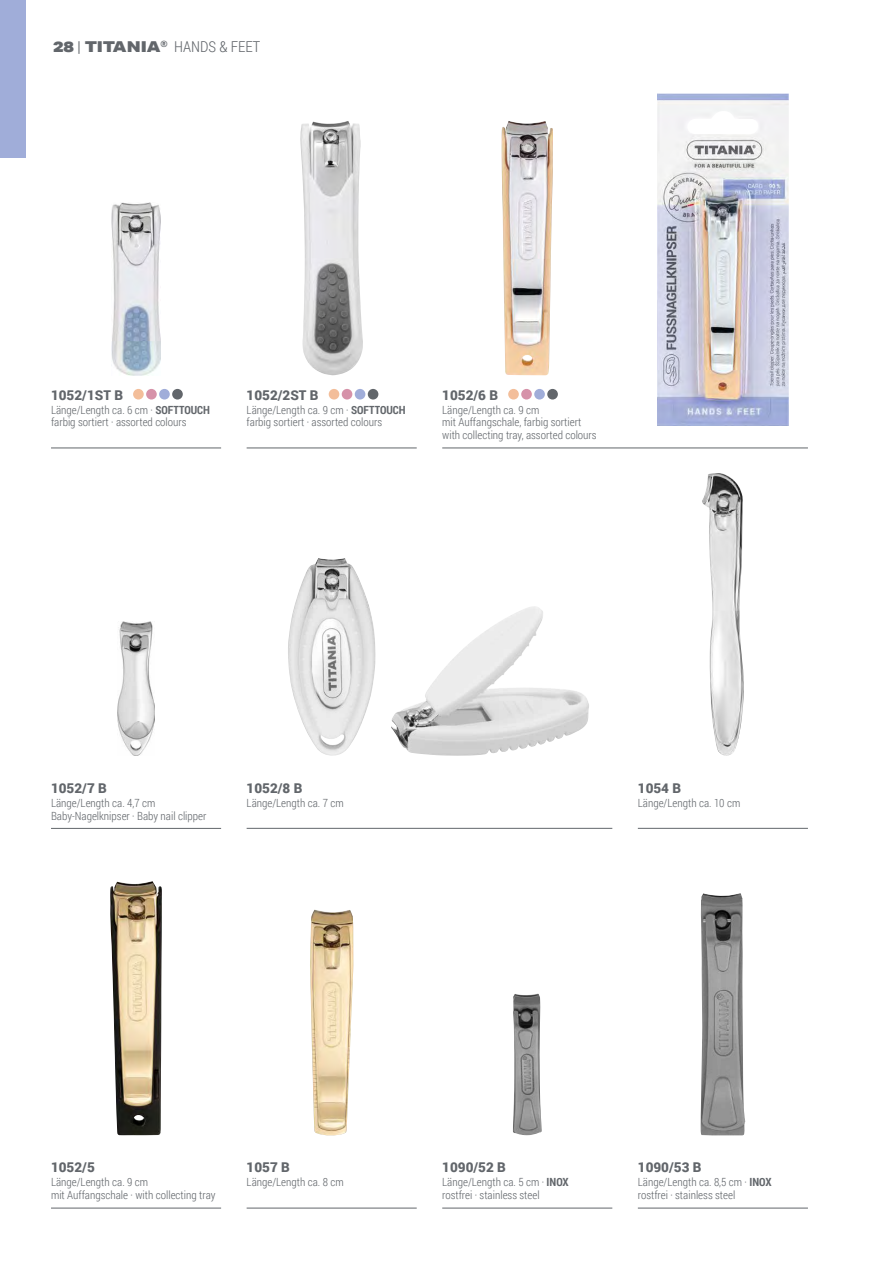
<style>
.page{position:relative;width:893px;height:1263px;background:#fff}
.page>*{position:absolute;margin:0;border:0;box-sizing:border-box;transform-origin:0 0}
.t1{font:300 15px "Roboto Condensed";color:#62666b}
.t2{font:900 13.5px "Roboto";color:#62666b}
.t3{font:300 11.25px/12.8px "Roboto Condensed";color:#62666b}
.s1{font-family:"Aktiv Grotesk Ex";font-weight:900}
.s2{font-weight:400}
.s3{font-weight:700}
</style>
<div class="page">
<div style="left:0;top:0;width:26px;height:158px;background:#a0add9"></div>
<img style="left:310px;top:909px;width:43px;height:226px">
<img style="left:502px;top:121px;width:51px;height:254px">
<img style="left:657px;top:94px;width:132px;height:332px">
<img style="left:288px;top:558px;width:88px;height:198px">
<img style="left:391px;top:606px;width:198px;height:150px">
<img style="left:702px;top:473px;width:42px;height:283px">
<img style="left:110px;top:881px;width:52px;height:254px">
<img style="left:111px;top:203px;width:50px;height:172px">
<img style="left:300px;top:121px;width:63px;height:254px">
<img style="left:117px;top:621px;width:38px;height:135px">
<img style="left:513px;top:993px;width:29px;height:142px">
<img style="left:701px;top:893px;width:44px;height:242px">
<hr style="left:247px;top:1208px;width:170px;height:1px;background:#62666b">
<hr style="left:247px;top:828px;width:365px;height:1px;background:#62666b">
<hr style="left:638px;top:828px;width:170px;height:1px;background:#62666b">
<hr style="left:51px;top:1208px;width:170px;height:1px;background:#62666b">
<hr style="left:442px;top:448px;width:366px;height:1px;background:#62666b">
<div style="left:508px;top:389px;width:11px;height:10px;background:#f3be9a;border-radius:50%"></div>
<div style="left:521px;top:389px;width:11px;height:10px;background:#d692a9;border-radius:50%"></div>
<div style="left:534px;top:389px;width:11px;height:10px;background:#a0add9;border-radius:50%"></div>
<div style="left:547px;top:389px;width:11px;height:10px;background:#62666b;border-radius:50%"></div>
<hr style="left:51px;top:448px;width:170px;height:1px;background:#62666b">
<div style="left:133px;top:389px;width:11px;height:10px;background:#f3be9a;border-radius:50%"></div>
<div style="left:146px;top:389px;width:11px;height:10px;background:#d692a9;border-radius:50%"></div>
<div style="left:159px;top:389px;width:11px;height:10px;background:#a0add9;border-radius:50%"></div>
<div style="left:172px;top:389px;width:11px;height:10px;background:#62666b;border-radius:50%"></div>
<hr style="left:247px;top:448px;width:170px;height:1px;background:#62666b">
<div style="left:329px;top:389px;width:10px;height:10px;background:#f3be9a;border-radius:50%"></div>
<div style="left:342px;top:389px;width:10px;height:10px;background:#d692a9;border-radius:50%"></div>
<div style="left:355px;top:389px;width:10px;height:10px;background:#a0add9;border-radius:50%"></div>
<div style="left:368px;top:389px;width:10px;height:10px;background:#62666b;border-radius:50%"></div>
<hr style="left:51px;top:828px;width:170px;height:1px;background:#62666b">
<hr style="left:442px;top:1208px;width:170px;height:1px;background:#62666b">
<hr style="left:638px;top:1208px;width:170px;height:1px;background:#62666b">
<h1 class="t1" style="left:53px;top:36px;width:209px"><span class="s1">28</span> <span class="s2">|</span> <span class="s1">TITANIA</span><sup>®</sup> HANDS &amp; FEET</h1>
<p class="t2" style="left:51px;top:385px;width:73px">1052/1ST B</p>
<p class="t3" style="left:51px;top:403px;width:161px">Länge/Length ca. 6 cm · <span class="s3">SOFTTOUCH </span>farbig sortiert · assorted colours</p>
<p class="t2" style="left:247px;top:385px;width:73px">1052/2ST B</p>
<p class="t3" style="left:247px;top:403px;width:161px">Länge/Length ca. 9 cm · <span class="s3">SOFTTOUCH </span>farbig sortiert · assorted colours</p>
<p class="t2" style="left:442px;top:385px;width:57px">1052/6 B</p>
<p class="t3" style="left:442px;top:403px;width:156px">Länge/Length ca. 9 cm<br>mit Auffangschale, farbig sortiert with collecting tray, assorted colours</p>
<p class="t2" style="left:51px;top:778px;width:57px">1052/7 B</p>
<p class="t3" style="left:51px;top:796px;width:157px">Länge/Length ca. 4,7 cm<br>Baby-Nagelknipser · Baby nail clipper</p>
<p class="t2" style="left:247px;top:778px;width:57px">1052/8 B</p>
<p class="t3" style="left:247px;top:796px;width:99px">Länge/Length ca. 7 cm</p>
<p class="t2" style="left:638px;top:778px;width:45px">1054 B</p>
<p class="t3" style="left:638px;top:796px;width:104px">Länge/Length ca. 10 cm</p>
<p class="t2" style="left:51px;top:1158px;width:45px">1052/5</p>
<p class="t3" style="left:51px;top:1176px;width:166px">Länge/Length ca. 9 cm<br>mit Auffangschale · with collecting tray</p>
<p class="t2" style="left:247px;top:1158px;width:45px">1057 B</p>
<p class="t3" style="left:247px;top:1176px;width:99px">Länge/Length ca. 8 cm</p>
<p class="t2" style="left:442px;top:1158px;width:65px">1090/52 B</p>
<p class="t3" style="left:442px;top:1176px;width:128px">Länge/Length ca. 5 cm · <span class="s3">INOX </span>rostfrei · stainless steel</p>
<p class="t2" style="left:638px;top:1158px;width:65px">1090/53 B</p>
<p class="t3" style="left:638px;top:1176px;width:135px">Länge/Length ca. 8,5 cm · <span class="s3">INOX </span>rostfrei · stainless steel</p>
</div>
